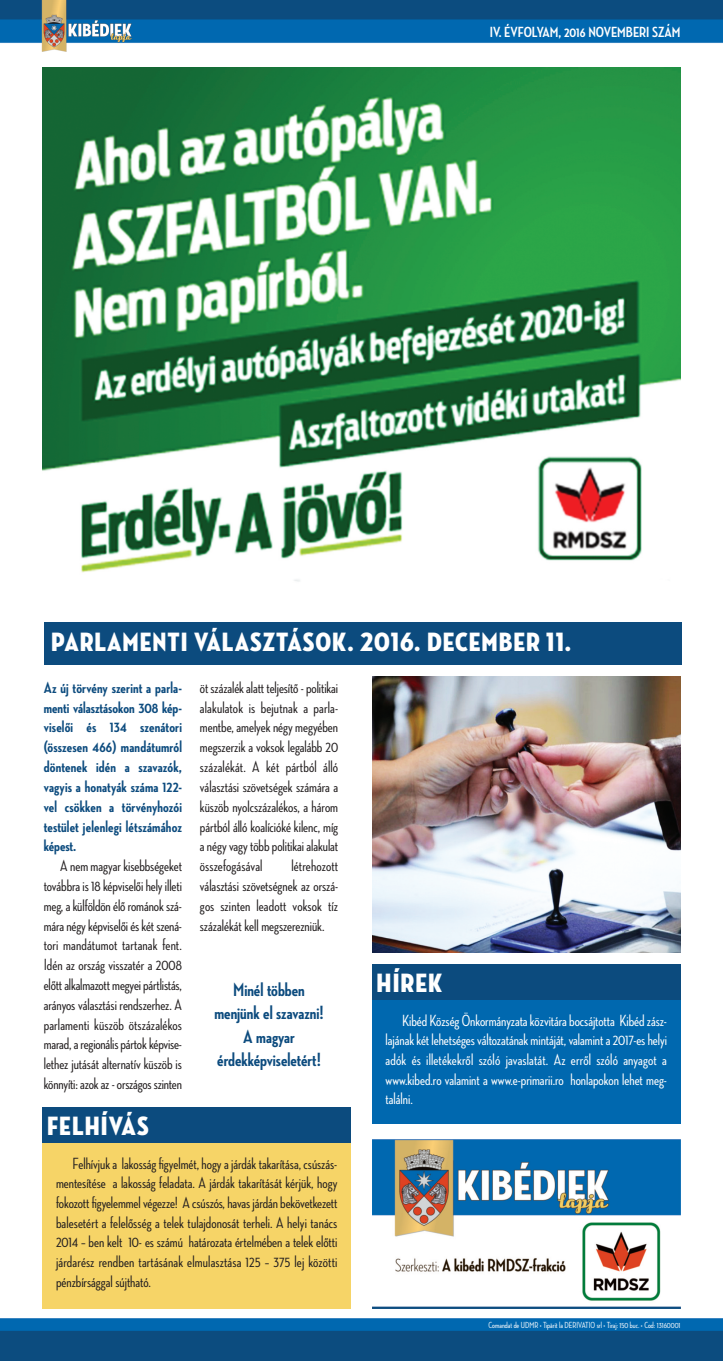
<style>
.page{position:relative;width:723px;height:1361px;background:#fff}
.page>*{position:absolute;margin:0;border:0;box-sizing:border-box;transform-origin:0 0}
.t1{font:27px "Neutraface Condensed Titling";letter-spacing:.035em;color:#fff}
.t2{font:700 19.5px/23.4px "Neutraface Condensed";color:#0c4b7e;text-align:center}
.t3{font:500 16.5px/19.8px "Neutraface Condensed";color:#231f20;text-align:justify}
.t4{font:500 16.5px/19.6px "Neutraface Condensed";color:#fff;text-align:justify}
.t5{font:700 16.5px/19.8px "Neutraface Condensed";letter-spacing:.01em;color:#0c4b7e;text-align:justify}
.t6{font:700 15px "Neutraface Condensed";color:#fff}
.t7{font:500 9px "Neutraface Condensed";color:#fff}
</style>
<div class="page">
<svg style="left:0;top:1318px;width:723px;height:43px;background:#09558e"></svg>
<img style="left:0;top:0;width:723px;height:51px">
<img style="left:372px;top:1139px;width:308px;height:169px">
<div style="left:43px;top:1107px;width:308px;height:40px;background:#0c4b7e"></div>
<div style="left:43px;top:1142px;width:308px;height:166px;background:#f6d467"></div>
<div style="left:44px;top:622px;width:637px;height:43px;background:#0c4b7e"></div>
<img style="left:43px;top:68px;width:637px;height:514px">
<div style="left:372px;top:964px;width:308px;height:40px;background:#0c4b7e"></div>
<div style="left:372px;top:1000px;width:308px;height:124px;background:#0068af"></div>
<img style="left:372px;top:676px;width:308px;height:276px">
<p class="t6" style="left:490px;top:23px;width:192px">IV. ÉVFOLYAM, 2016 NOVEMBERI SZÁM</p>
<h1 class="t1" style="left:51px;top:627px;width:521px">PARLAMENTI VÁLASZTÁSOK. 2016. DECEMBER 11.</h1>
<p class="t5" style="left:44px;top:677px;width:140px">Az új törvény szerint a parla&shy;menti választásokon 308 kép&shy;viselői és 134 szenátori (összesen 466) mandátumról döntenek idén a szavazók, vagyis a honatyák száma 122- vel csökken a törvényhozói testület jelenlegi létszámához képest.</p>
<p class="t3" style="left:44px;top:855px;width:140px;text-indent:17px">A nem magyar kisebbségeket továbbrais 18képviselőihelyilleti meg,akülföldönélőrománokszá&shy;máranégyképviselőiéskét szená&shy;tori mandátumot tartanak fent.<br>Idén az ország visszatér a 2008 előttalkalmazott megyeipártlistás, arányos választási rendszerhez. A parlamenti küszöb ötszázalékos marad,aregionálispártokképvise&shy;lethez jutását alternatív küszöb is könnyíti:azokaz -országos szinten</p>
<p class="t3" style="left:200px;top:677px;width:140px">öt százalékalatt teljesítő-politikai alakulatok is bejutnak a parla&shy;mentbe, amelyeknégy megyében megszerzik a voksok legalább 20 százalékát. A két pártból álló választási szövetségek számára a küszöb nyolcszázalékos, a három pártból álló koalícióké kilenc, míg anégyvagytöbbpolitikaialakulat összefogásával</p>
<p class="t3" style="left:200px;top:855px;width:140px;text-indent:91px">létrehozott választási szövetségnek az orszá&shy;gos szinten leadott voksok tíz százalékát kell megszerezniük.</p>
<p class="t2" style="left:214px;top:977px;width:111px">Minél többen menjünk el szavazni!<br>A magyar érdekképviseletért!</p>
<h1 class="t1" style="left:47px;top:1110px;width:103px">FELHÍVÁS</h1>
<p class="t3" style="left:56px;top:1153px;width:283px;text-indent:17px">Felhívjuka lakosságfigyelmét,hogy a járdáktakarítása, csúszás&shy;mentesítése a lakosság feladata. A járdák takarítását kérjük, hogy fokozottfigyelemmelvégezze! A csúszós,havas járdánbekövetkezett balesetért a felelősség a telek tulajdonosát terheli. A helyi tanács 2014 – ben kelt 10- es számú határozata értelmében a telek előtti járdarész rendben tartásának elmulasztása 125 – 375 lej közötti pénzbírsággal sújtható.</p>
<h1 class="t1" style="left:377px;top:967px;width:67px">HÍREK</h1>
<p class="t4" style="left:386px;top:1010px;width:283px;text-indent:16px">Kibéd Község Önkormányzataközvitárabocsájtotta Kibédzász&shy;lajánakkét lehetségesváltozatának mintáját,valaminta2017-eshelyi adók és illetékekről szóló javaslatát. Az erről szóló anyagot a www.kibed.ro valamint a www.e-primarii.ro honlapokon lehet meg&shy;találni.</p>
<p class="t7" style="left:488px;top:1319px;width:193px">Comandat de UDMR • Tipărit la DERIVATIO srl • Tiraj: 150 buc. • Cod: 13160001</p>
</div>
